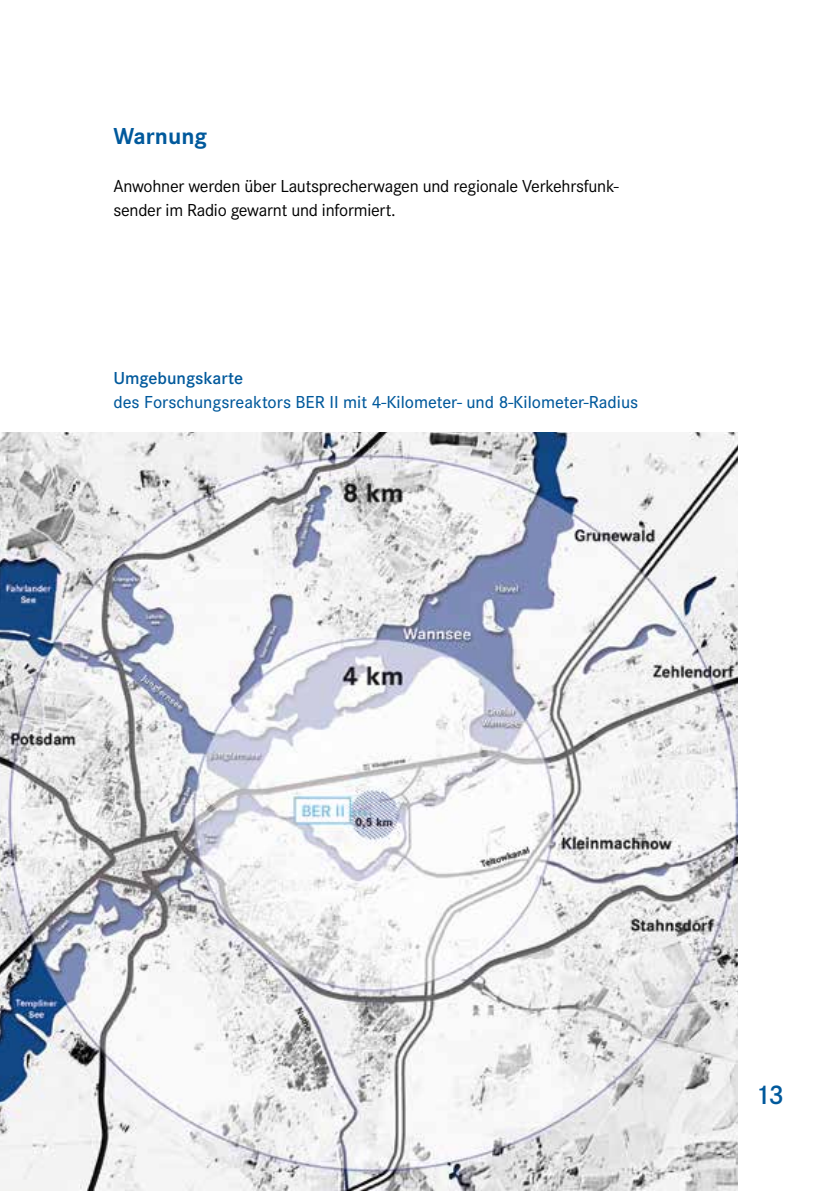
<style>
.page{position:relative;width:840px;height:1191px;background:#fff}
.page>*{position:absolute;margin:0;border:0;box-sizing:border-box;transform-origin:0 0}
.t1{font:600 28px "Corporate S";color:#00599c}
.t2{font:700 24px "Corporate S";color:#00599c}
.t3{font:18px/24px "Corporate S";letter-spacing:-.015em;color:#000}
.t4{font:500 18px "Corporate S";color:#00599c}
.t5{font:600 18px "Corporate S";color:#00599c}
</style>
<div class="page">
<img style="left:1px;top:432px;width:736px;height:759px">
<h2 class="t2" style="left:113px;top:122px;width:95px">Warnung</h2>
<p class="t3" style="left:113px;top:174px;width:506px">Anwohner werden über Lautsprecherwagen und regionale Verkehrsfunk&shy;sender im Radio gewarnt und informiert.</p>
<p class="t5" style="left:113px;top:368px;width:131px">Umgebungskarte</p>
<p class="t4" style="left:113px;top:392px;width:526px">des Forschungsreaktors BER II mit 4-Kilometer- und 8-Kilometer-Radius</p>
<h1 class="t1" style="left:754px;top:1078px;width:31px">13</h1>
</div>
